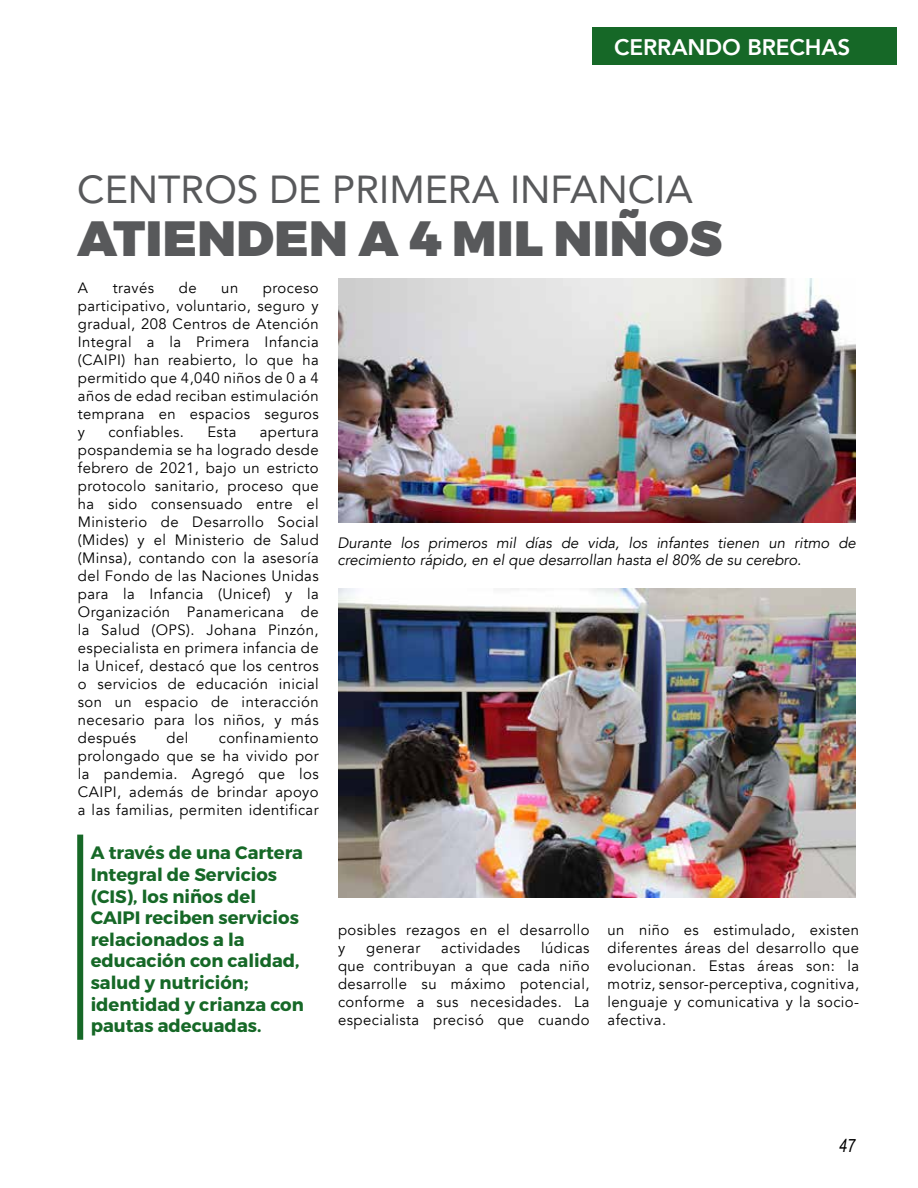
<style>
.page{position:relative;width:918px;height:1188px;background:#fff}
.page>*{position:absolute;margin:0;border:0;box-sizing:border-box;transform-origin:0 0}
.t1{font:900 49.5px "Montserrat";letter-spacing:.01em;color:#58595b}
.t2{font:39px "Avenir";color:#58595b}
.t3{font:800 22.5px "Avenir";letter-spacing:-.005em;color:#fff}
.t4{font:700 18px/21.6px "Montserrat";color:#166827}
.t5{font:italic 18px "Arial Narrow";color:#000}
.t6{font:15px/18px "Avenir";letter-spacing:.03em;color:#000;text-align:justify}
.t7{font:italic 15px/16.5px "Avenir";color:#000}
</style>
<div class="page">
<div style="left:592px;top:27px;width:304px;height:38px;background:#166827"></div>
<div style="left:77px;top:835px;width:6px;height:205px;background:#166827"></div>
<img style="left:338px;top:278px;width:517px;height:245px">
<img style="left:338px;top:588px;width:517px;height:310px">
<h3 class="t3" style="left:614px;top:29px;width:238px">CERRANDO BRECHAS</h3>
<h2 class="t2" style="left:77px;top:158px;width:617px">CENTROS DE PRIMERA INFANCIA</h2>
<h1 class="t1" style="left:77px;top:207px;width:646px">ATIENDEN A 4 MIL NIÑOS</h1>
<p class="t6" style="left:78px;top:279px;width:12px">A</p>
<p class="t6" style="left:113px;top:279px;width:43px">través</p>
<p class="t6" style="left:179px;top:279px;width:19px">de</p>
<p class="t6" style="left:221px;top:279px;width:18px">un</p>
<p class="t6" style="left:78px;top:279px;width:242px;text-indent:185px">proceso participativo, voluntario, seguro y gradual, 208 Centros de Atención Integral a la Primera Infancia (CAIPI) han reabierto, lo que ha permitido que 4,040 niños de 0 a 4 años de edad reciban estimulación temprana en espacios seguros y</p>
<p class="t6" style="left:108px;top:423px;width:77px">confiables.</p>
<p class="t6" style="left:207px;top:423px;width:31px">Esta</p>
<p class="t6" style="left:78px;top:423px;width:242px;text-indent:182px">apertura pospandemia se ha logrado desde febrero de 2021, bajo un estricto protocolo sanitario, proceso que ha sido consensuado entre el Ministerio de Desarrollo Social (Mides) y el Ministerio de Salud (Minsa), contando con la asesoría del Fondo de las Naciones Unidas para la Infancia (Unicef) y la Organización Panamericana de la Salud (OPS). Johana Pinzón, especialista en primera infancia de la Unicef, destacó que los centros o servicios de educación inicial son un espacio de interacción necesario para los niños, y más después</p>
<p class="t6" style="left:78px;top:729px;width:242px;text-indent:141px">confinamiento prolongado que se ha vivido por la pandemia. Agregó que los CAIPI, además de brindar apoyo a las familias, permiten identificar</p>
<p class="t6" style="left:167px;top:729px;width:23px">del</p>
<p class="t4" style="left:91px;top:842px;width:215px">A través de una Cartera<br>Integral de Servicios (CIS), los niños del<br>CAIPI reciben servicios relacionados a la educación con calidad, salud y nutrición; identidad y crianza con pautas adecuadas.</p>
<p class="t7" style="left:338px;top:535px;width:520px">Durante los primeros mil días de vida, los infantes tienen un ritmo de crecimiento rápido, en el que desarrollan hasta el 80% de su cerebro.</p>
<p class="t6" style="left:338px;top:922px;width:253px">posibles rezagos en el desarrollo y</p>
<p class="t6" style="left:338px;top:940px;width:253px;text-indent:203px">lúdicas que contribuyan a que cada niño desarrolle su máximo potencial, conforme a sus necesidades. La especialista precisó que cuando</p>
<p class="t6" style="left:366px;top:940px;width:56px">generar</p>
<p class="t6" style="left:441px;top:940px;width:80px">actividades</p>
<p class="t6" style="left:608px;top:922px;width:253px">un niño es estimulado, existen diferentes áreas del desarrollo que evolucionan. Estas áreas son: la motriz, sensor-perceptiva, cognitiva, lenguaje y comunicativa y la socio&shy;afectiva.</p>
<p class="t5" style="left:839px;top:1133px;width:18px">47</p>
</div>
